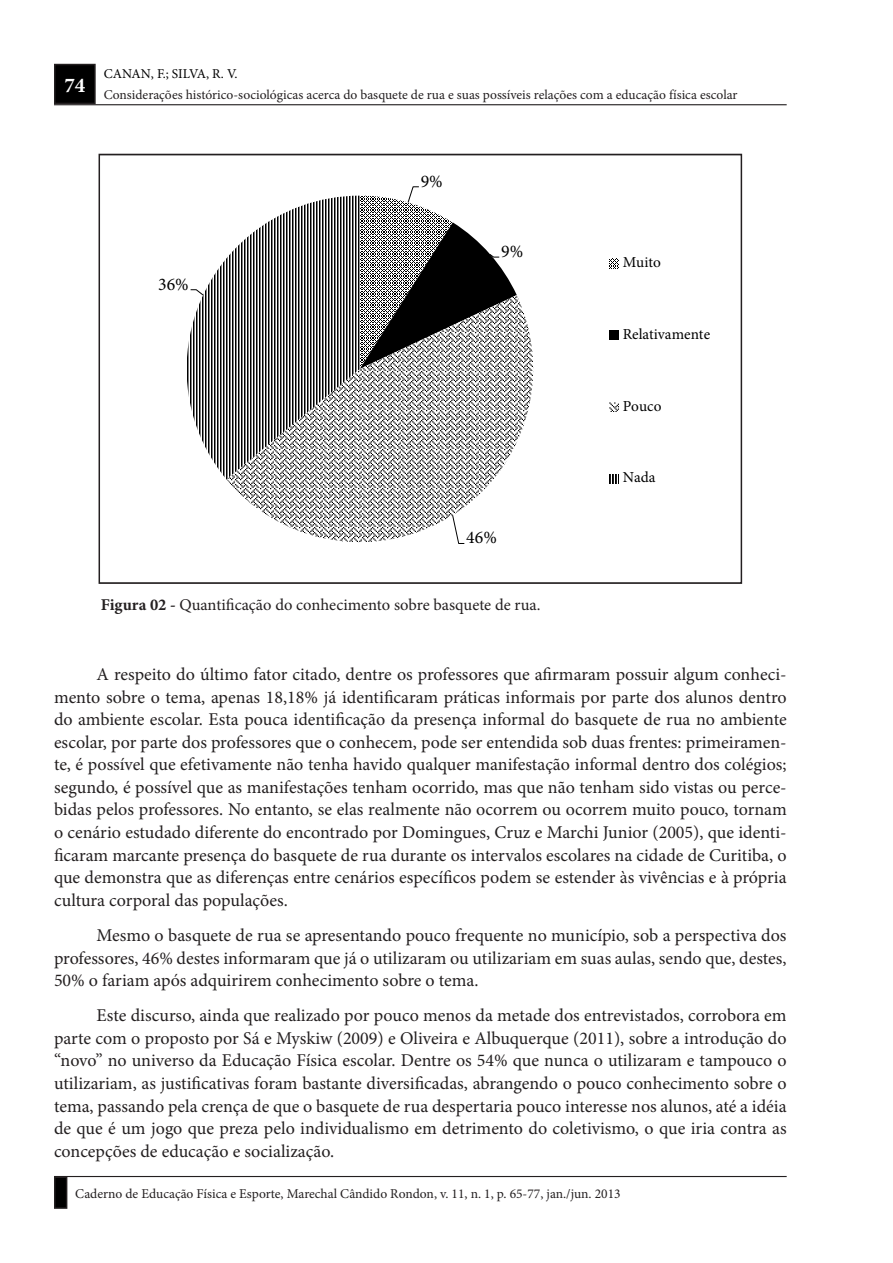
<style>
.page{position:relative;width:893px;height:1263px;background:#fff}
.page>*{position:absolute;margin:0;border:0;box-sizing:border-box;transform-origin:0 0}
.t1{font:700 21px "Minion Pro";color:#fff}
.PARÁGRAFO_NORMAL{font:18px/22.5px "Minion Pro";color:#231f20;text-align:justify}
.t2{font:17.85px "Minion Pro";color:#000}
.PARÁGRAFO_NORMAL-2{font:16.5px "Minion Pro";color:#231f20}
.t3{font:15.3px "Minion Pro";color:#000}
.t4{font:13.5px "Minion Pro";color:#231f20}
.t5{font:13.5px "Minion Pro";letter-spacing:-.005em;color:#000}
.s1{font-weight:700}
</style>
<div class="page">
<hr style="left:54px;top:1176px;width:733px;height:1px;background:#231f20">
<div style="left:55px;top:65px;width:40px;height:38px;background:#000"></div>
<div style="left:54px;top:64px;width:42px;height:40px;border:2px solid #231f20"></div>
<hr style="left:54px;top:104px;width:733px;height:1px;background:#231f20">
<div style="left:55px;top:1177px;width:12px;height:31px;background:#000"></div>
<div style="left:54px;top:1176px;width:13px;height:33px;border:2px solid #231f20"></div>
<svg style="left:187px;top:186px;width:432px;height:358px"></svg>
<div style="left:99px;top:154px;width:643px;height:430px;border:2px solid #231f20"></div>
<p class="t1" style="left:64px;top:70px;width:22px">74</p>
<p class="t5" style="left:104px;top:65px;width:135px">CANAN, F.; SILVA, R. V.</p>
<p class="t4" style="left:104px;top:86px;width:635px">Considerações histórico-sociológicas acerca do basquete de rua e suas possíveis relações com a educação física escolar</p>
<p class="t2" style="left:158px;top:272px;width:32px">36%</p>
<p class="t2" style="left:421px;top:169px;width:24px">9%</p>
<p class="t2" style="left:501px;top:239px;width:24px">9%</p>
<p class="t2" style="left:466px;top:526px;width:32px">46%</p>
<p class="PARÁGRAFO_NORMAL-2" style="left:101px;top:593px;width:441px"><span class="s1">Figura 02 -</span> Quantificação do conhecimento sobre basquete de rua.</p>
<p class="t3" style="left:623px;top:252px;width:40px">Muito</p>
<p class="t3" style="left:623px;top:324px;width:89px">Relativamente</p>
<p class="t3" style="left:623px;top:395px;width:40px">Pouco</p>
<p class="t3" style="left:623px;top:467px;width:34px">Nada</p>
<p class="PARÁGRAFO_NORMAL" style="left:54px;top:663px;width:734px;text-indent:43px">A respeito do último fator citado, dentre os professores que afirmaram possuir algum conheci&shy;mento sobre o tema, apenas 18,18% já identificaram práticas informais por parte dos alunos dentro do ambiente escolar. Esta pouca identificação da presença informal do basquete de rua no ambiente escolar, por parte dos professores que o conhecem, pode ser entendida sob duas frentes: primeiramen&shy;te, é possível que efetivamente não tenha havido qualquer manifestação informal dentro dos colégios; segundo, é possível que as manifestações tenham ocorrido, mas que não tenham sido vistas ou perce&shy;bidas pelos professores. No entanto, se elas realmente não ocorrem ou ocorrem muito pouco, tornam o cenário estudado diferente do encontrado por Domingues, Cruz e Marchi Junior (2005), que identi&shy;ficaram marcante presença do basquete de rua durante os intervalos escolares na cidade de Curitiba, o que demonstra que as diferenças entre cenários específicos podem se estender às vivências e à própria cultura corporal das populações.</p>
<p class="PARÁGRAFO_NORMAL" style="left:54px;top:924px;width:734px;text-indent:43px">Mesmo o basquete de rua se apresentando pouco frequente no município, sob a perspectiva dos professores, 46% destes informaram que já o utilizaram ou utilizariam em suas aulas, sendo que, destes, 50% o fariam após adquirirem conhecimento sobre o tema.</p>
<p class="PARÁGRAFO_NORMAL" style="left:54px;top:1004px;width:734px;text-indent:43px">Este discurso, ainda que realizado por pouco menos da metade dos entrevistados, corrobora em parte com o proposto por Sá e Myskiw (2009) e Oliveira e Albuquerque (2011), sobre a introdução do “novo” no universo da Educação Física escolar. Dentre os 54% que nunca o utilizaram e tampouco o utilizariam, as justificativas foram bastante diversificadas, abrangendo o pouco conhecimento sobre o tema, passando pela crença de que o basquete de rua despertaria pouco interesse nos alunos, até a idéia de que é um jogo que preza pelo individualismo em detrimento do coletivismo, o que iria contra as concepções de educação e socialização.</p>
<p class="t4" style="left:75px;top:1184px;width:547px">Caderno de Educação Física e Esporte, Marechal Cândido Rondon, v. 11, n. 1, p. 65-77, jan./jun. 2013</p>
</div>
